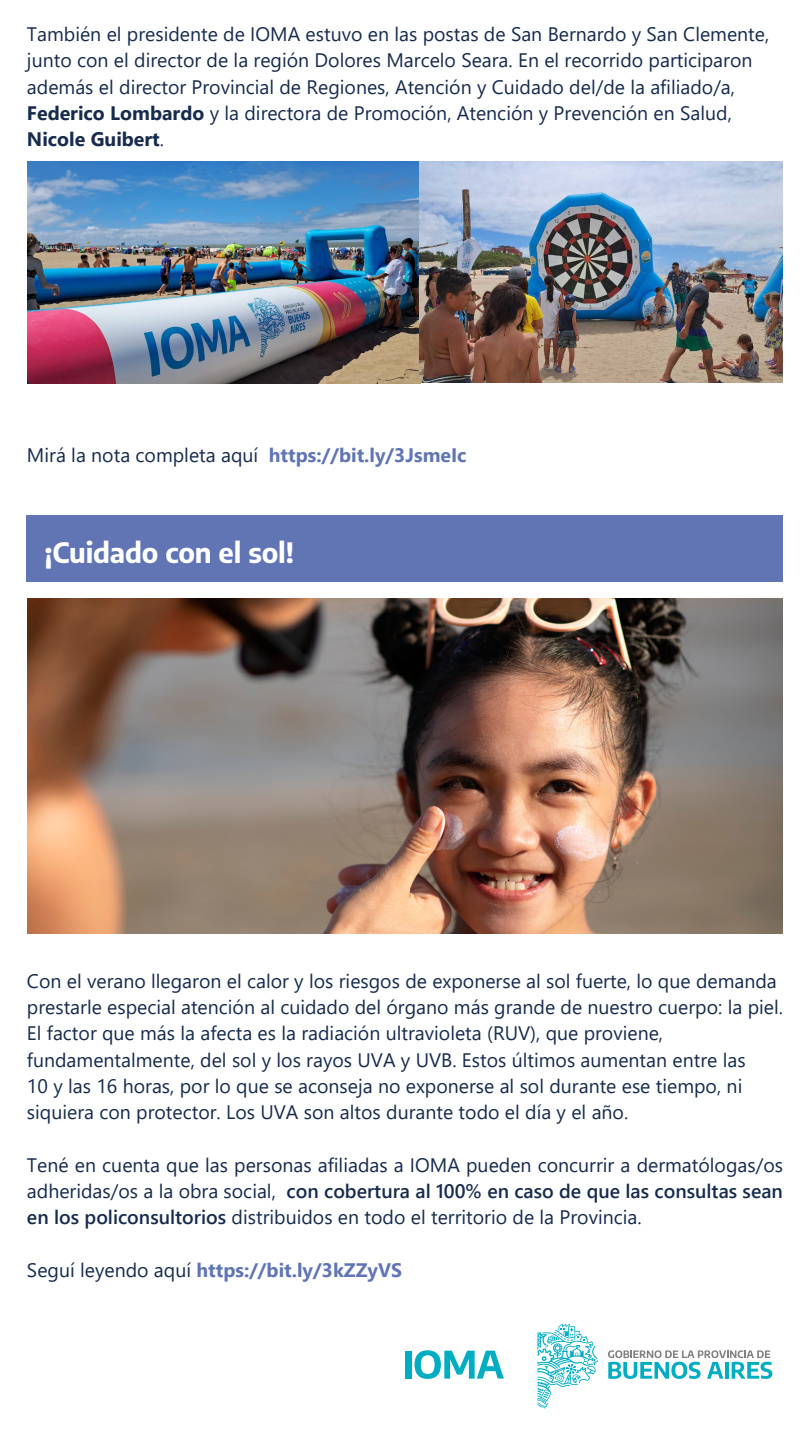
<style>
.page{position:relative;width:810px;height:1440px;background:#fff}
.page>*{position:absolute;margin:0;border:0;box-sizing:border-box;transform-origin:0 0}
.t1{font:700 27.53px "Encode Sans";letter-spacing:-.005em;color:#fff}
.t2{font:19.5px/26.2px "Segoe UI";color:#172b4d}
.t3{font:700 19.5px "Segoe UI";color:#6175b5}
.s1{font-weight:700}
.s2{font-weight:700;color:#6175b5}
.s3{font-weight:600}
.s4{font-weight:400;color:#172b4d}
</style>
<div class="page">
<div style="left:405px;top:1351px;width:6px;height:28px;background:#00adc2"></div>
<svg style="left:415px;top:1350px;width:89px;height:29px"></svg>
<svg style="left:537px;top:1324px;width:61px;height:85px"></svg>
<svg style="left:608px;top:1350px;width:164px;height:29px"></svg>
<div style="left:27px;top:515px;width:756px;height:66px;background:#6175b5"></div>
<img style="left:27px;top:161px;width:756px;height:222px">
<img style="left:27px;top:598px;width:756px;height:336px">
<p class="t2" style="left:27px;top:19px;width:744px">También el presidente de IOMA estuvo en las postas de San Bernardo y San Clemente, junto con el director de la región Dolores Marcelo Seara. En el recorrido participaron además el director Provincial de Regiones, Atención y Cuidado del/de la afiliado/a, <span class="s1">Federico Lombardo</span> y la directora de Promoción, Atención y Prevención en Salud, <span class="s1">Nicole Guibert</span>.</p>
<p class="t2" style="left:27px;top:440px;width:441px">Mirá la nota completa aquí <span class="s2">https://bit.ly/3JsmeIc</span></p>
<p class="t1" style="left:45px;top:532px;width:251px">¡Cuidado con el sol!</p>
<p class="t2" style="left:27px;top:966px;width:758px">Con el verano llegaron el calor y los riesgos de exponerse al sol fuerte, lo que demanda prestarle especial atención al cuidado del órgano más grande de nuestro cuerpo: la piel.</p>
<p class="t2" style="left:27px;top:1018px;width:720px">El factor que más la afecta es la radiación ultravioleta (RUV), que proviene, fundamentalmente, del sol y los rayos UVA y UVB. Estos últimos aumentan entre las 10 y las 16 horas, por lo que se aconseja no exponerse al sol durante ese tiempo, ni siquiera con protector. Los UVA son altos durante todo el día y el año.</p>
<p class="t2" style="left:27px;top:1150px;width:758px;text-align:justify">Tené en cuenta que las personas afiliadas a IOMA pueden concurrir a dermatólogas/os adheridas/os a la obra social, <span class="s3">con cobertura al 100% en caso de que las consultas sean en los policonsultorios</span> distribuidos en todo el territorio de la Provincia.</p>
<p class="t3" style="left:27px;top:1251px;width:377px"><span class="s4">Seguí leyendo aquí</span> https://bit.ly/3kZZyVS</p>
</div>
